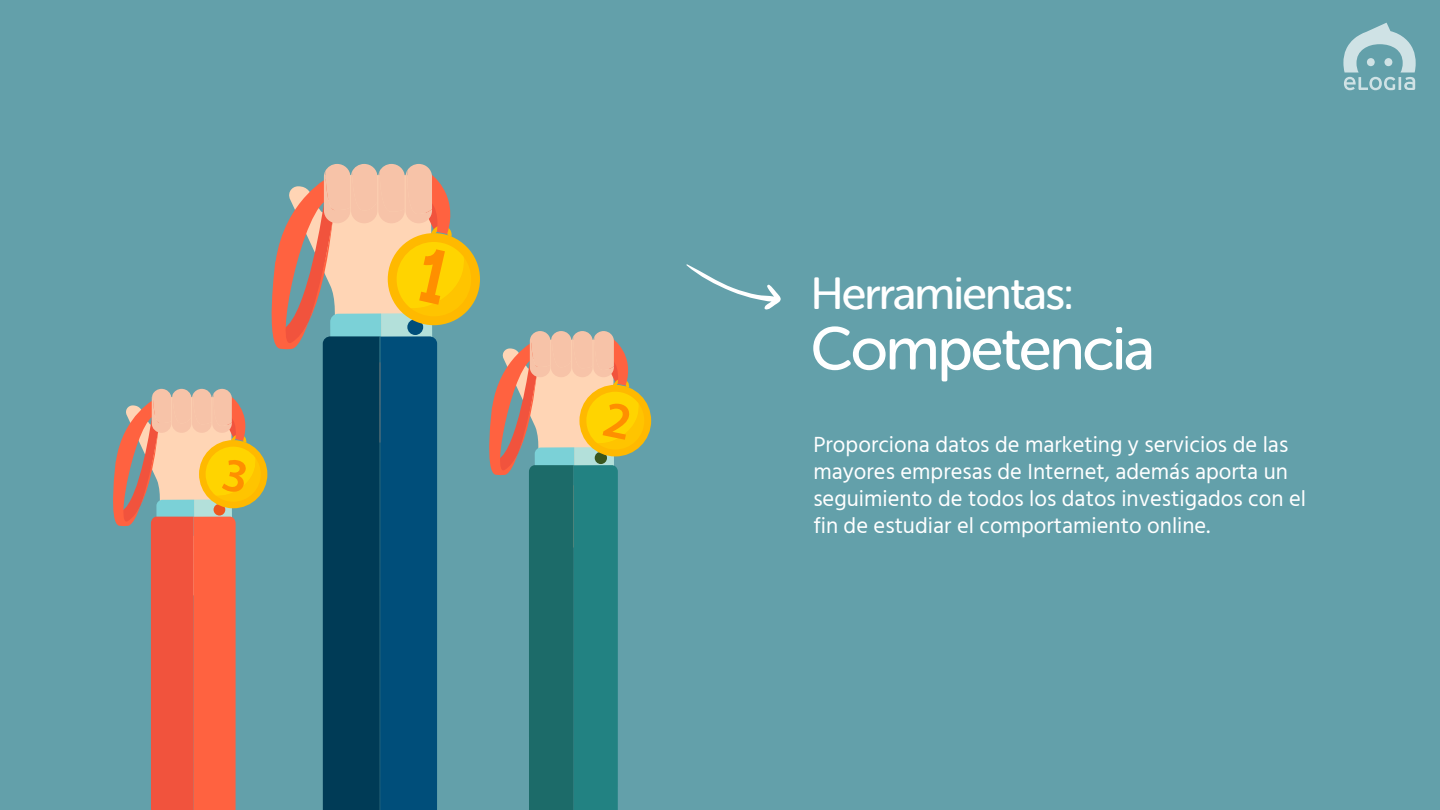
<style>
.page{position:relative;width:1440px;height:810px;background:#63a0aa}
.page>*{position:absolute;margin:0;border:0;box-sizing:border-box;transform-origin:0 0}
.t1{font:60px "Museo Sans W01 Rounded 500";letter-spacing:-.04em;color:#fff}
.t2{font:45px "Museo Sans W01 Rounded 500";letter-spacing:-.04em;color:#fff}
.t3{font:22.5px/27px "Hind";color:#fff}
</style>
<div class="page">
<svg style="left:1343px;top:23px;width:73px;height:67px"></svg>
<svg style="left:686px;top:264px;width:95px;height:46px"></svg>
<div style="left:388px;top:233px;width:92px;height:92px;background:#ffb900;border-radius:50%"></div>
<div style="left:579px;top:385px;width:72px;height:71px;background:#ffb900;border-radius:50%"></div>
<svg style="left:489px;top:331px;width:155px;height:479px"></svg>
<svg style="left:113px;top:164px;width:358px;height:646px"></svg>
<h2 class="t2" style="left:811px;top:269px;width:265px">Herramientas:</h2>
<h1 class="t1" style="left:811px;top:316px;width:346px">Competencia</h1>
<p class="t3" style="left:813px;top:433px;width:494px">Proporciona datos de marketing y servicios de las mayores empresas de Internet, además aporta un seguimiento de todos los datos investigados con el fin de estudiar el comportamiento online.</p>
</div>
